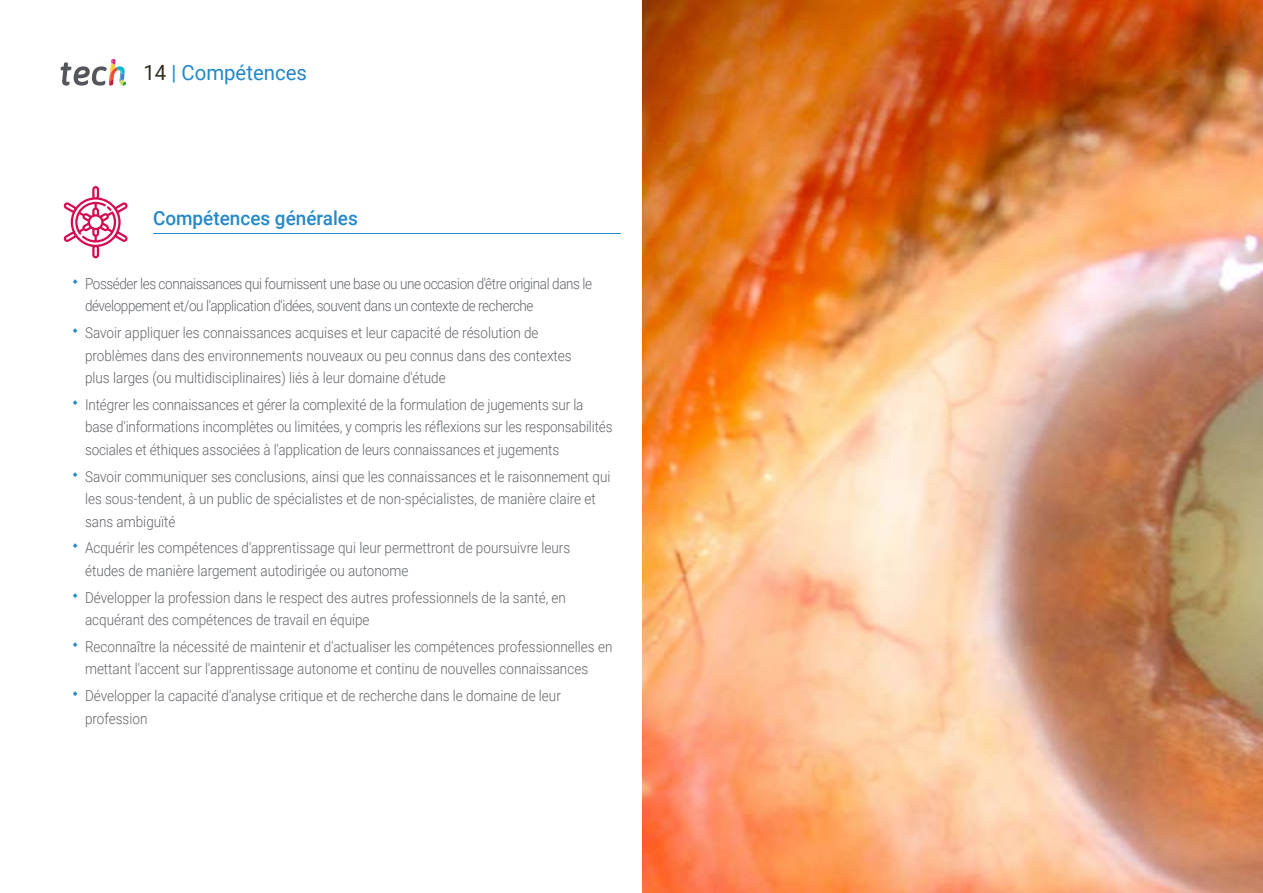
<style>
.page{position:relative;width:1263px;height:893px;background:#fff}
.page>*{position:absolute;margin:0;border:0;box-sizing:border-box;transform-origin:0 0}
.t1{font:21px "Roboto";color:#2488c9}
.t2{font:500 19.5px "Roboto";color:#2488c9}
.t3{font:300 15px/22.5px "Roboto";color:#61646a;scale:.9 1}
.t4{font:300 15px/22.5px "Roboto";letter-spacing:-.03em;color:#61646a;scale:.9 1}
.s1{color:#312e20}
</style>
<div class="page">
<img style="left:642px;top:0;width:621px;height:893px">
<hr style="left:153px;top:233px;width:468px;height:1px;background:#2488c9">
<svg style="left:61px;top:59px;width:65px;height:27px"></svg>
<svg style="left:63px;top:186px;width:65px;height:72px"></svg>
<h1 class="t1" style="left:144px;top:57px;width:165px"><span class="s1">14</span> | Compétences</h1>
<h2 class="t2" style="left:153px;top:205px;width:206px">Compétences générales</h2>
<p class="t4" style="left:85px;top:272px;width:565px">Posséder les connaissances qui fournissent une base ou une occasion d'être original dans le développement et/ou l'application d'idées, souvent dans un contexte de recherche</p>
<p class="t3" style="left:85px;top:321px;width:542px">Savoir appliquer les connaissances acquises et leur capacité de résolution de problèmes dans des environnements nouveaux ou peu connus dans des contextes plus larges (ou multidisciplinaires) liés à leur domaine d'étude</p>
<p class="t3" style="left:85px;top:393px;width:588px">Intégrer les connaissances et gérer la complexité de la formulation de jugements sur la base d'informations incomplètes ou limitées, y compris les réflexions sur les responsabilités sociales et éthiques associées à l'application de leurs connaissances et jugements</p>
<p class="t3" style="left:85px;top:464px;width:585px">Savoir communiquer ses conclusions, ainsi que les connaissances et le raisonnement qui les sous-tendent, à un public de spécialistes et de non-spécialistes, de manière claire et sans ambiguïté</p>
<p class="t3" style="left:85px;top:536px;width:540px">Acquérir les compétences d'apprentissage qui leur permettront de poursuivre leurs études de manière largement autodirigée ou autonome</p>
<p class="t3" style="left:85px;top:585px;width:536px">Développer la profession dans le respect des autres professionnels de la santé, en acquérant des compétences de travail en équipe</p>
<p class="t3" style="left:85px;top:635px;width:587px">Reconnaître la nécessité de maintenir et d'actualiser les compétences professionnelles en mettant l'accent sur l'apprentissage autonome et continu de nouvelles connaissances</p>
<p class="t3" style="left:85px;top:684px;width:530px">Développer la capacité d'analyse critique et de recherche dans le domaine de leur profession</p>
</div>
